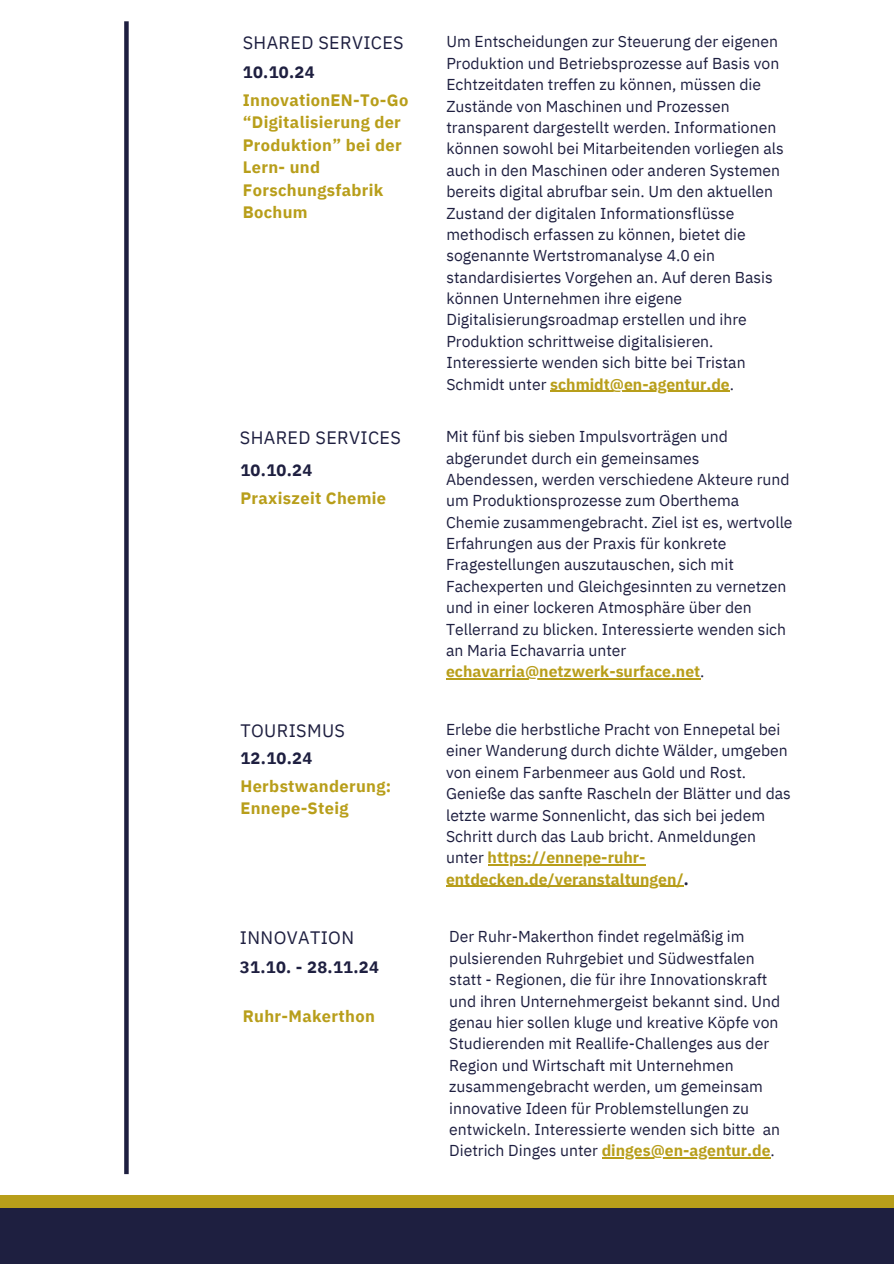
<style>
.page{position:relative;width:894px;height:1264px;background:#fff}
.page>*{position:absolute;margin:0;border:0;box-sizing:border-box;transform-origin:0 0}
.t1{font:18px "IBM Plex Sans";letter-spacing:.02em;color:#1e1f40}
.t2{font:700 16.5px/22.5px "IBM Plex Sans";letter-spacing:.02em;color:#b89e1a}
.t3{font:700 16.5px "IBM Plex Sans";letter-spacing:.02em;color:#1e1f40}
.t4{font:15.75px/21.3px "IBM Plex Sans";color:#1e1f40}
.t5{font:700 15.75px "IBM Plex Sans";color:#b89e1a}
.s1{font-weight:700;color:#b89e1a}
.s2{font-weight:400;color:#1e1f40}
.s3{color:#1e1f40}
</style>
<div class="page">
<div style="left:0;top:1207px;width:893px;height:56px;background:#1e1f40"></div>
<div style="left:0;top:1195px;width:893px;height:12px;background:#b89e1a"></div>
<hr style="left:446px;top:678px;width:254px;height:1px;background:#b89e1a">
<hr style="left:487px;top:864px;width:158px;height:1px;background:#b89e1a">
<hr style="left:446px;top:885px;width:237px;height:2px;background:#b89e1a">
<hr style="left:601px;top:1157px;width:169px;height:1px;background:#b89e1a">
<div style="left:124px;top:21px;width:5px;height:1153px;background:#1e1f40"></div>
<hr style="left:550px;top:391px;width:179px;height:1px;background:#b89e1a">
<p class="t1" style="left:243px;top:31px;width:162px">SHARED SERVICES</p>
<p class="t3" style="left:243px;top:61px;width:73px">10.10.24</p>
<p class="t2" style="left:243px;top:88px;width:167px">InnovationEN-To-Go “Digitalisierung der<br>Produktion” bei der<br>Lern- und<br>Forschungsfabrik<br>Bochum</p>
<p class="t4" style="left:446px;top:31px;width:339px">Um Entscheidungen zur Steuerung der eigenen Produktion und Betriebsprozesse auf Basis von Echtzeitdaten treffen zu können, müssen die Zustände von Maschinen und Prozessen transparent dargestellt werden. Informationen können sowohl bei Mitarbeitenden vorliegen als auch in den Maschinen oder anderen Systemen bereits digital abrufbar sein. Um den aktuellen Zustand der digitalen Informationsflüsse methodisch erfassen zu können, bietet die sogenannte Wertstromanalyse 4.0 ein standardisiertes Vorgehen an. Auf deren Basis können Unternehmen ihre eigene Digitalisierungsroadmap erstellen und ihre Produktion schrittweise digitalisieren.<br>Interessierte wenden sich bitte bei Tristan Schmidt unter <span class="s1">schmidt@en-agentur.de</span>.</p>
<h2 class="t1" style="left:240px;top:426px;width:162px">SHARED SERVICES</h2>
<h2 class="t3" style="left:240px;top:459px;width:73px">10.10.24</h2>
<h1 class="t2" style="left:240px;top:487px;width:147px">Praxiszeit Chemie</h1>
<h3 class="t4" style="left:446px;top:425px;width:348px">Mit fünf bis sieben Impulsvorträgen und abgerundet durch ein gemeinsames Abendessen, werden verschiedene Akteure rund um Produktionsprozesse zum Oberthema Chemie zusammengebracht. Ziel ist es, wertvolle Erfahrungen aus der Praxis für konkrete Fragestellungen auszutauschen, sich mit Fachexperten und Gleichgesinnten zu vernetzen und in einer lockeren Atmosphäre über den Tellerrand zu blicken. Interessierte wenden sich an Maria Echavarria unter</h3>
<p class="t5" style="left:446px;top:661px;width:260px">echavarria@netzwerk-surface.net<span class="s2">.</span></p>
<h1 class="t1" style="left:240px;top:718px;width:106px">TOURISMUS</h1>
<h3 class="t3" style="left:240px;top:747px;width:73px">12.10.24</h3>
<p class="t2" style="left:240px;top:774px;width:152px">Herbstwanderung:<br>Ennepe-Steig</p>
<h2 class="t4" style="left:446px;top:718px;width:346px">Erlebe die herbstliche Pracht von Ennepetal bei einer Wanderung durch dichte Wälder, umgeben von einem Farbenmeer aus Gold und Rost.<br>Genieße das sanfte Rascheln der Blätter und das letzte warme Sonnenlicht, das sich bei jedem Schritt durch das Laub bricht. Anmeldungen unter <span class="s1">https://ennepe-ruhr-</span></h2>
<h3 class="t5" style="left:446px;top:868px;width:244px">entdecken.de/veranstaltungen/<span class="s3">.</span></h3>
<p class="t1" style="left:240px;top:926px;width:116px">INNOVATION</p>
<h2 class="t3" style="left:240px;top:955px;width:141px">31.10. - 28.11.24</h2>
<h1 class="t2" style="left:243px;top:1004px;width:133px">Ruhr-Makerthon</h1>
<h3 class="t4" style="left:449px;top:925px;width:307px">Der Ruhr-Makerthon findet regelmäßig im pulsierenden Ruhrgebiet und Südwestfalen</h3>
<p class="t4" style="left:449px;top:968px;width:332px">statt - Regionen, die für ihre Innovationskraft und ihren Unternehmergeist bekannt sind. Und genau hier sollen kluge und kreative Köpfe von Studierenden mit Reallife-Challenges aus der Region und Wirtschaft mit Unternehmen zusammengebracht werden, um gemeinsam innovative Ideen für Problemstellungen zu entwickeln. Interessierte wenden sich bitte an Dietrich Dinges unter <span class="s1">dinges@en-agentur.de</span>.</p>
</div>
